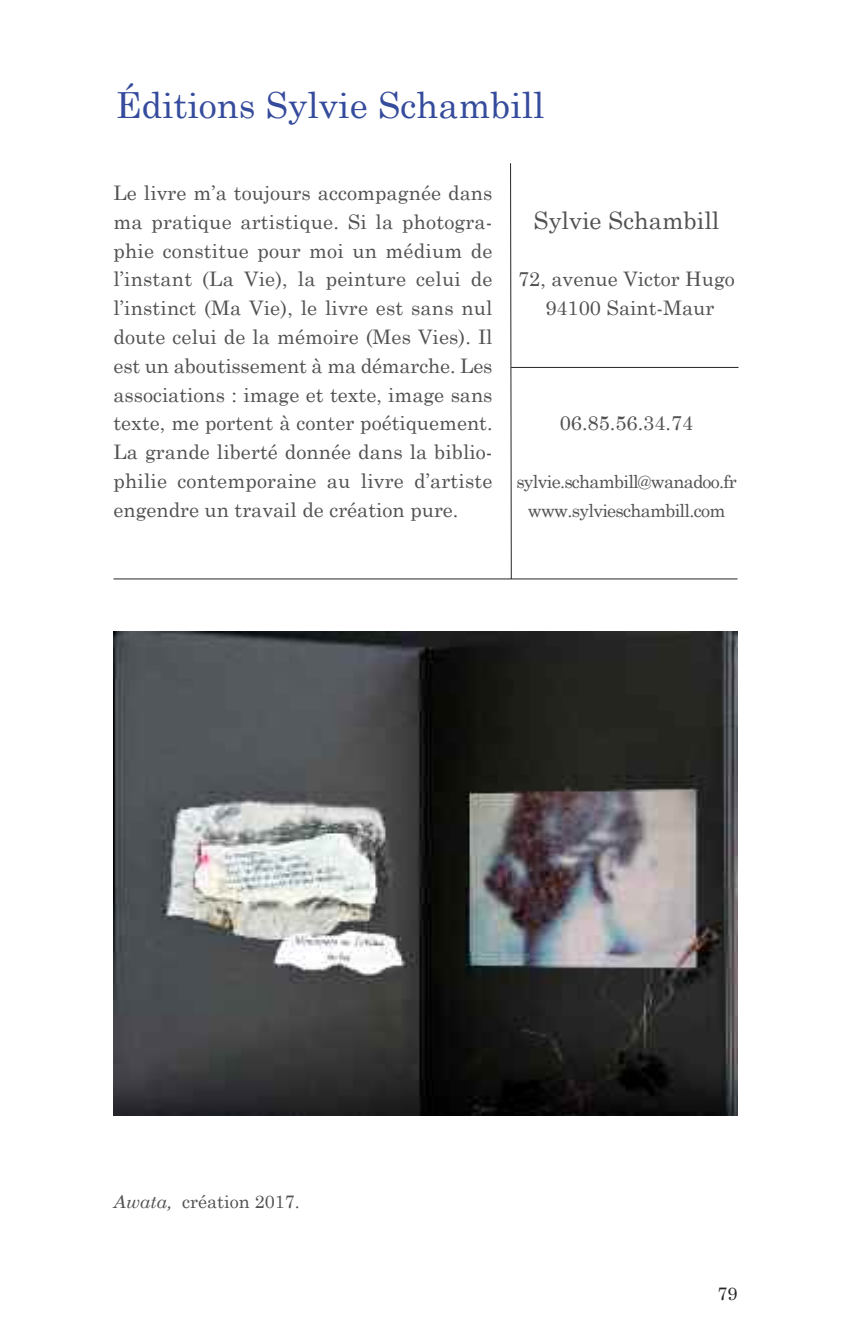
<style>
.page{position:relative;width:851px;height:1333px;background:#fff}
.page>*{position:absolute;margin:0;border:0;box-sizing:border-box;transform-origin:0 0}
.t1{font:36px "Century Schoolbook";color:#354b9c}
.t2{font:24px "Century Schoolbook";color:#525152}
.t3{font:20px/28.8px "Century Schoolbook";color:#525152;text-align:center}
.t4{font:18px/28.8px "Century Schoolbook";letter-spacing:-.04em;color:#525152;text-align:center}
.t5{font:18px "Century Schoolbook";color:#525152}
.t6{font:18px "Century Schoolbook";color:#272627}
.s1{font-style:italic}
</style>
<div class="page">
<svg style="left:510px;top:163px;width:1px;height:415px"></svg>
<hr style="left:113px;top:578px;width:624px;height:1px;background:#272627">
<hr style="left:511px;top:367px;width:227px;height:1px;background:#272627">
<img style="left:113px;top:631px;width:624px;height:484px">
<h1 class="t1" style="left:115px;top:82px;width:430px">Éditions Sylvie Schambill</h1>
<p class="t3" style="left:113px;top:178px;width:380px;text-align:justify">Le livre m’a toujours accompagnée dans ma pratique artistique. Si la photogra&shy;phie constitue pour moi un médium de l’instant (La Vie), la peinture celui de l’instinct (Ma Vie), le livre est sans nul doute celui de la mémoire (Mes Vies). Il est un aboutissement à ma démarche. Les associations : image et texte, image sans texte, me portent à conter poétiquement.<br>La grande liberté donnée dans la biblio&shy;philie contemporaine au livre d’artiste engendre un travail de création pure.</p>
<p class="t2" style="left:533px;top:205px;width:187px">Sylvie Schambill</p>
<p class="t3" style="left:518px;top:264px;width:218px">72, avenue Victor Hugo<br>94100 Saint-Maur</p>
<p class="t3" style="left:559px;top:408px;width:135px">06.85.56.34.74</p>
<p class="t4" style="left:516px;top:466px;width:222px">sylvie.schambill@wanadoo.fr www.sylvieschambill.com</p>
<p class="t5" style="left:113px;top:1190px;width:188px"><span class="s1">Awata,</span> création 2017.</p>
<p class="t6" style="left:717px;top:1281px;width:22px">79</p>
</div>
